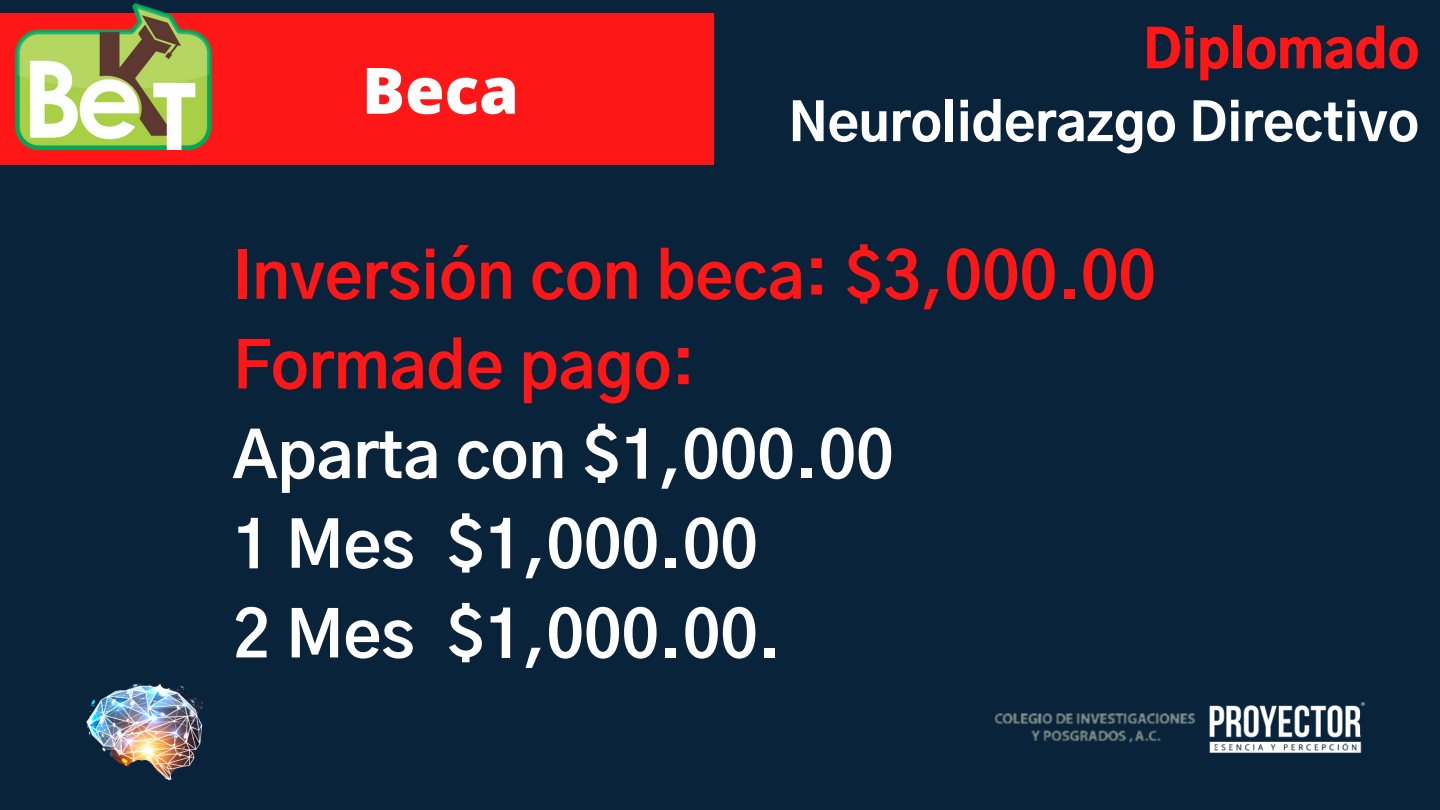
<style>
.page{position:relative;width:1440px;height:810px;background:#09233b}
.page>*{position:absolute;margin:0;border:0;box-sizing:border-box;transform-origin:0 0}
.t1{font:700 64.1px/89.7px "Gothic A1";color:#fff}
.t2{font:700 64.1px/89.7px "Gothic A1";color:#ff1616}
.t3{font:800 64px "Open Sans";color:#fff}
.t4{font:800 52px "Gothic A1";color:#fff}
.t5{font:900 52px "Gothic A1";color:#ff1616}
</style>
<div class="page">
<img style="left:86px;top:683px;width:118px;height:98px">
<img style="left:994px;top:713px;width:202px;height:30px">
<img style="left:1209px;top:702px;width:157px;height:51px">
<div style="left:0;top:14px;width:713px;height:151px;background:#ff1616"></div>
<img style="left:15px;top:4px;width:196px;height:145px">
<p class="t3" style="left:362px;top:45px;width:159px">Beca</p>
<p class="t5" style="left:1143px;top:27px;width:278px">Diplomado</p>
<p class="t4" style="left:789px;top:100px;width:632px">Neuroliderazgo Directivo</p>
<p class="t2" style="left:233px;top:235px;width:924px">Inversión con beca: $3,000.00<br>Formade pago:</p>
<p class="t1" style="left:233px;top:414px;width:662px">Aparta con $1,000.00<br>1 Mes $1,000.00<br>2 Mes $1,000.00.</p>
</div>
